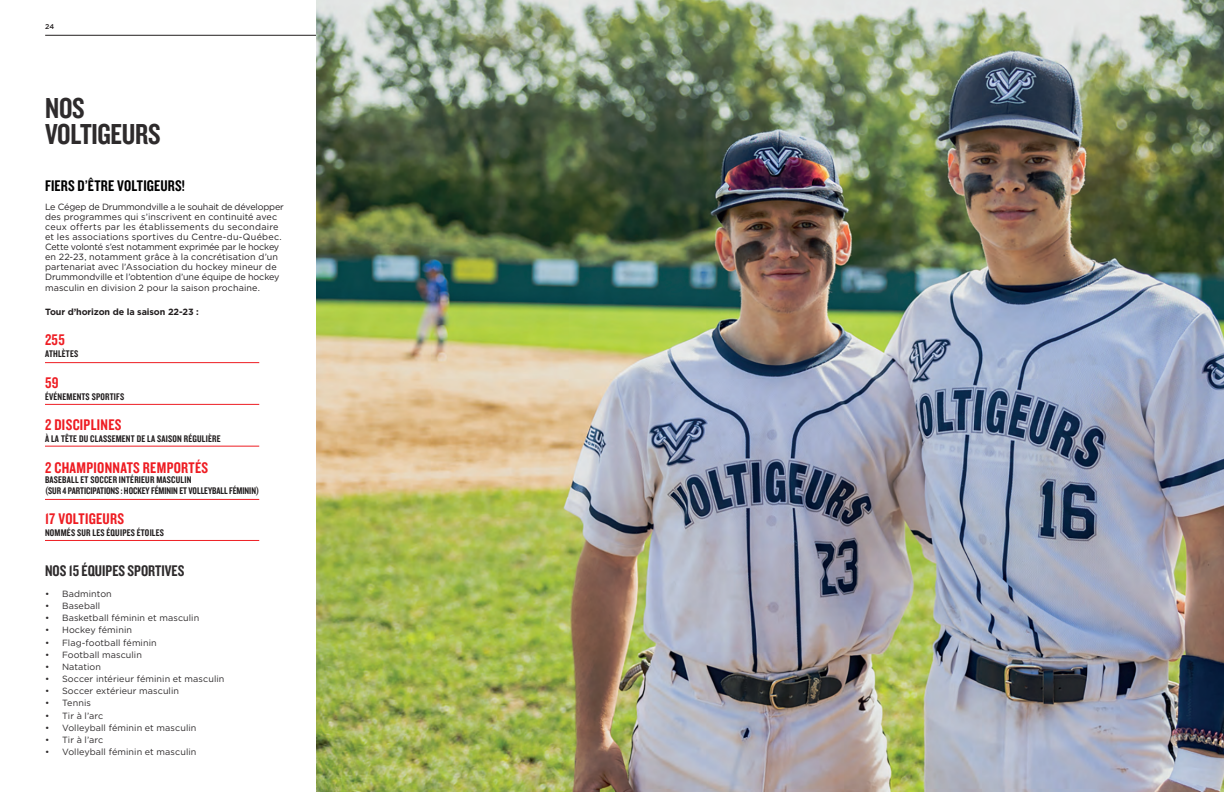
<style>
.page{position:relative;width:1224px;height:792px;background:#fff}
.page>*{position:absolute;margin:0;border:0;box-sizing:border-box;transform-origin:0 0}
.Titre{font:30px/26px "Knockout HTF49 Liteweight";letter-spacing:-.01em;color:#2e2b2c}
.texte_courant{font:16px "Knockout HTF49 Liteweight";letter-spacing:.02em;color:#ee1d23}
.texte_courant-2{font:16px "Knockout HTF49 Liteweight";letter-spacing:.01em;color:#000001}
.sous-titre{font:16px "Knockout HTF49 Liteweight";color:#2e2b2c}
.texte_courant-3{font:10px "Knockout HTF49 Liteweight";letter-spacing:.02em;color:#231f20}
.texte_courant-4{font:10px/10.8px "Knockout HTF49 Liteweight";letter-spacing:-.005em;color:#231f20}
.Puces{font:9px/10px "Gotham HTF";letter-spacing:.01em;color:#231f20}
.t1{font:9px "Gotham HTF";letter-spacing:.01em;color:#2e2b2c}
.texte_courant-5{font:700 9px "Gotham HTF";letter-spacing:-.01em;color:#231f20}
.t2{font:500 7px "Gotham HTF";color:#231f20}
</style>
<div class="page">
<hr style="left:45px;top:35px;width:531px;height:1px;background:#231f20">
<img style="left:316px;top:0;width:908px;height:792px">
<hr style="left:45px;top:362px;width:214px;height:1px;background:#ee1d23">
<hr style="left:45px;top:404px;width:214px;height:1px;background:#ee1d23">
<hr style="left:45px;top:446px;width:214px;height:1px;background:#ee1d23">
<hr style="left:45px;top:499px;width:214px;height:1px;background:#ee1d23">
<hr style="left:45px;top:540px;width:214px;height:1px;background:#ee1d23">
<p class="t2" style="left:45px;top:23px;width:11px">24</p>
<p class="Titre" style="left:45px;top:96px;width:117px">NOS<br>VOLTIGEURS</p>
<p class="texte_courant-2" style="left:45px;top:177px;width:142px">FIERS D’ÊTRE VOLTIGEURS!</p>
<p class="Puces" style="left:45px;top:201px;width:240px">Le Cégep de Drummondville a le souhait de développer des programmes qui s’inscrivent en continuité avec ceux offerts par les établissements du secondaire et les associations sportives du Centre-du-Québec.<br>Cette volonté s’est notamment exprimée par le hockey en 22-23, notamment grâce à la concrétisation d’un partenariat avec l’Association du hockey mineur de Drummondville et l’obtention d’une équipe de hockey</p>
<p class="Puces" style="left:45px;top:282px;width:216px">masculin en division 2 pour la saison prochaine.</p>
<p class="texte_courant-5" style="left:45px;top:307px;width:155px">Tour d’horizon de la saison 22-23 :</p>
<p class="texte_courant" style="left:45px;top:332px;width:21px">255</p>
<p class="texte_courant-3" style="left:45px;top:349px;width:35px">ATHLÈTES</p>
<p class="texte_courant" style="left:45px;top:374px;width:15px">59</p>
<p class="texte_courant-3" style="left:45px;top:392px;width:81px">ÉVÉNEMENTS SPORTIFS</p>
<p class="texte_courant" style="left:45px;top:417px;width:78px">2 DISCIPLINES</p>
<p class="texte_courant-3" style="left:45px;top:434px;width:177px">À LA TÊTE DU CLASSEMENT DE LA SAISON RÉGULIÈRE</p>
<p class="texte_courant" style="left:45px;top:459px;width:165px">2 CHAMPIONNATS REMPORTÉS</p>
<p class="texte_courant-4" style="left:45px;top:475px;width:216px">BASEBALL ET SOCCER INTÉRIEUR MASCULIN<br>(SUR 4 PARTICIPATIONS : HOCKEY FÉMININ ET VOLLEYBALL FÉMININ)</p>
<p class="texte_courant" style="left:45px;top:511px;width:81px">17 VOLTIGEURS</p>
<p class="texte_courant-3" style="left:45px;top:528px;width:121px">NOMMÉS SUR LES ÉQUIPES ÉTOILES</p>
<p class="sous-titre" style="left:45px;top:562px;width:141px">NOS 15 ÉQUIPES SPORTIVES</p>
<p class="t1" style="left:45px;top:589px;width:68px">• Badminton</p>
<p class="t1" style="left:45px;top:601px;width:57px">• Baseball</p>
<p class="t1" style="left:45px;top:613px;width:156px">• Basketball féminin et masculin</p>
<p class="t1" style="left:45px;top:625px;width:89px">• Hockey féminin</p>
<p class="t1" style="left:45px;top:637px;width:113px">• Flag-football féminin</p>
<p class="t1" style="left:45px;top:650px;width:98px">• Football masculin</p>
<p class="t1" style="left:45px;top:662px;width:58px">• Natation</p>
<p class="t1" style="left:45px;top:674px;width:181px">• Soccer intérieur féminin et masculin</p>
<p class="t1" style="left:45px;top:686px;width:136px">• Soccer extérieur masculin</p>
<p class="t1" style="left:45px;top:698px;width:47px">• Tennis</p>
<p class="t1" style="left:45px;top:710px;width:60px">• Tir à l’arc</p>
<p class="t1" style="left:45px;top:723px;width:153px">• Volleyball féminin et masculin</p>
<p class="t1" style="left:45px;top:735px;width:60px">• Tir à l’arc</p>
<p class="t1" style="left:45px;top:747px;width:153px">• Volleyball féminin et masculin</p>
</div>
